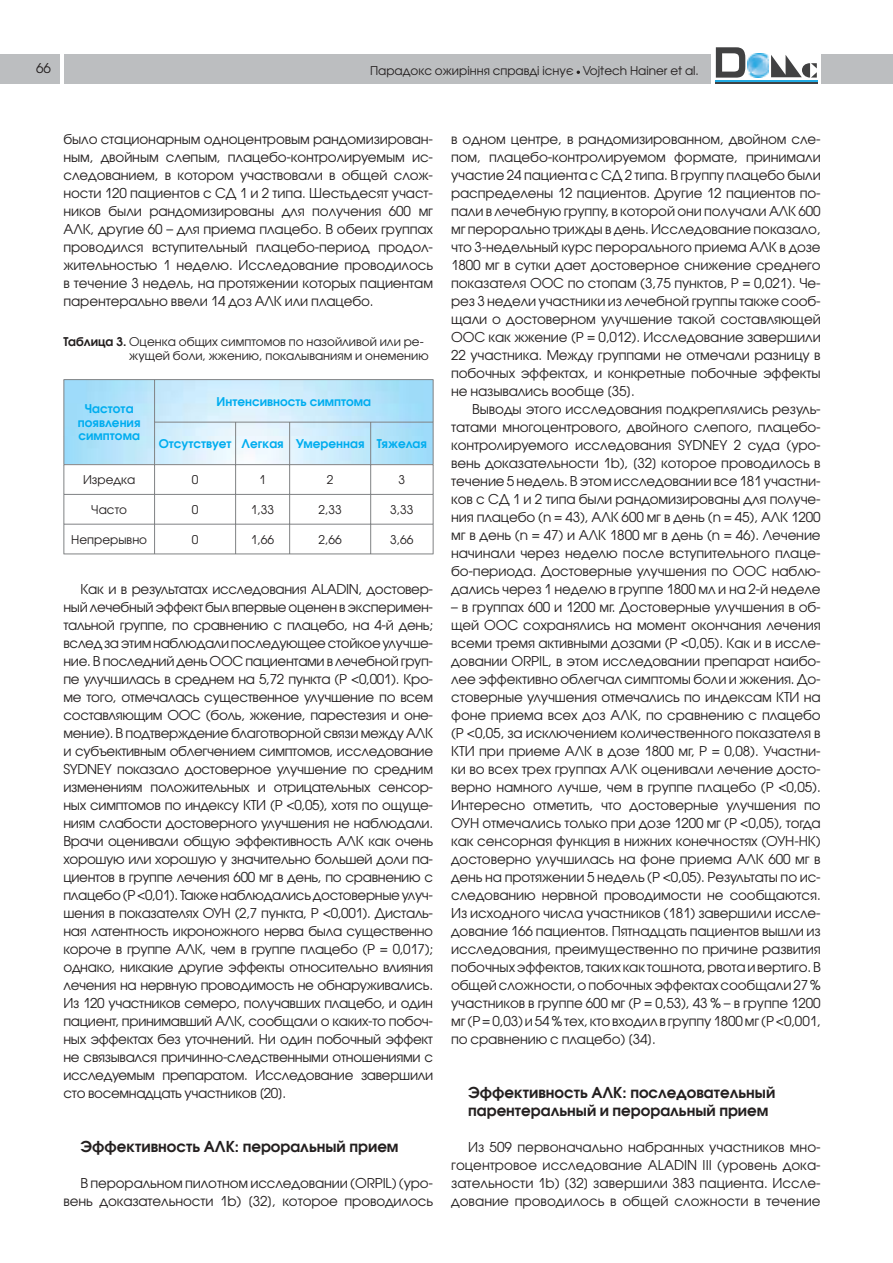
<style>
.page{position:relative;width:893px;height:1263px;background:#fff}
.page>*{position:absolute;margin:0;border:0;box-sizing:border-box;transform-origin:0 0}
.t1{font:600 15px/18px "Avant Garde Gothic C";color:#231f1f}
.t2{font:13.5px/18px "Avant Garde Gothic C";letter-spacing:-.01em;color:#231f1f;text-align:justify}
.t3{font:13.5px "Avant Garde Gothic C";color:#231f1f}
.t4{font:12px/14.4px "Avant Garde Gothic C";color:#231f1f}
.t5{font:600 12px/13.5px "Avant Garde Gothic C";color:#00adef;text-align:center}
.t6{font:12px "Avant Garde Gothic C";color:#231f1f}
.s1{font-weight:600}
</style>
<div class="page">
<div style="left:0;top:54px;width:60px;height:30px;background:#bcbec0"></div>
<div style="left:64px;top:54px;width:828px;height:30px;background:#bcbec0"></div>
<div style="left:711px;top:43px;width:110px;height:48px;background:#fff"></div>
<svg style="left:715px;top:47px;width:30px;height:31px"></svg>
<svg style="left:771px;top:55px;width:45px;height:23px"></svg>
<hr style="left:715px;top:80px;width:102px;height:2px;background:#22aae2">
<hr style="left:715px;top:83px;width:102px;height:1px;background:#414142">
<img style="left:747px;top:54px;width:21px;height:23px">
<img style="left:64px;top:380px;width:369px;height:84px">
<hr style="left:235px;top:423px;width:1px;height:41px;background:#808284">
<hr style="left:289px;top:423px;width:1px;height:41px;background:#808284">
<hr style="left:370px;top:423px;width:1px;height:41px;background:#808284">
<hr style="left:63px;top:494px;width:370px;height:1px;background:#808284">
<hr style="left:63px;top:524px;width:370px;height:1px;background:#808284">
<svg style="left:63px;top:465px;width:1px;height:89px"></svg>
<svg style="left:154px;top:465px;width:1px;height:89px"></svg>
<svg style="left:235px;top:465px;width:1px;height:89px"></svg>
<svg style="left:289px;top:465px;width:1px;height:89px"></svg>
<svg style="left:370px;top:465px;width:1px;height:89px"></svg>
<svg style="left:433px;top:465px;width:1px;height:89px"></svg>
<hr style="left:63px;top:554px;width:370px;height:1px;background:#808284">
<hr style="left:154px;top:379px;width:279px;height:1px;background:#808284">
<hr style="left:433px;top:380px;width:1px;height:42px;background:#808284">
<hr style="left:63px;top:379px;width:91px;height:1px;background:#808284">
<hr style="left:63px;top:380px;width:1px;height:42px;background:#808284">
<hr style="left:154px;top:380px;width:1px;height:42px;background:#808284">
<hr style="left:63px;top:422px;width:1px;height:42px;background:#808284">
<hr style="left:63px;top:464px;width:91px;height:1px;background:#808284">
<hr style="left:154px;top:422px;width:81px;height:1px;background:#808284">
<hr style="left:154px;top:423px;width:1px;height:41px;background:#808284">
<hr style="left:235px;top:422px;width:198px;height:1px;background:#808284">
<hr style="left:433px;top:423px;width:1px;height:41px;background:#808284">
<hr style="left:154px;top:464px;width:279px;height:1px;background:#808284">
<p class="t3" style="left:36px;top:63px;width:16px">66</p>
<p class="t6" style="left:370px;top:67px;width:330px">Парадокс ожиріння справді існує Vojtech Hainer et al.</p>
<p class="t2" style="left:63px;top:132px;width:371px">было стационарным одноцентровым рандомизирован&shy;ным, двойным слепым, плацебо-контролируемым ис&shy;следованием, в котором участвовали в общей слож&shy;ности 120 пациентов с СД 1 и 2 типа. Шестьдесят участ&shy;ников были рандомизированы для получения 600 мг АЛК, другие 60 – для приема плацебо. В обеих группах проводился вступительный плацебо-период продол&shy;жительностью 1 неделю. Исследование проводилось в течение 3 недель, на протяжении которых пациентам парентерально ввели 14 доз АЛК или плацебо.</p>
<p class="t4" style="left:129px;top:336px;width:301px;text-indent:-66px"><span class="s1">Таблица 3.</span> Оценка общих симптомов по назойливой или ре&shy;жущей боли, жжению, покалываниям и онемению</p>
<p class="t5" style="left:78px;top:404px;width:64px">Частота появления симптома</p>
<p class="t5" style="left:216px;top:396px;width:156px">Интенсивность симптома</p>
<p class="t5" style="left:159px;top:438px;width:270px">Отсутствует Легкая Умеренная Тяжелая</p>
<p class="t4" style="left:83px;top:474px;width:54px">Изредка</p>
<p class="t4" style="left:192px;top:474px;width:8px">0</p>
<p class="t4" style="left:259px;top:474px;width:8px">1</p>
<p class="t4" style="left:327px;top:474px;width:8px">2</p>
<p class="t4" style="left:398px;top:474px;width:8px">3</p>
<p class="t4" style="left:91px;top:504px;width:37px">Часто</p>
<p class="t4" style="left:192px;top:504px;width:8px">0</p>
<p class="t4" style="left:251px;top:504px;width:25px">1,33</p>
<p class="t4" style="left:318px;top:504px;width:25px">2,33</p>
<p class="t4" style="left:390px;top:504px;width:25px">3,33</p>
<p class="t4" style="left:71px;top:534px;width:77px">Непрерывно</p>
<p class="t4" style="left:192px;top:534px;width:8px">0</p>
<p class="t4" style="left:251px;top:534px;width:25px">1,66</p>
<p class="t4" style="left:318px;top:534px;width:25px">2,66</p>
<p class="t4" style="left:390px;top:534px;width:25px">3,66</p>
<p class="t2" style="left:63px;top:582px;width:371px;text-indent:17px">Как и в результатах исследования ALADIN, достовер&shy;ный лечебный эффект был впервые оценен в эксперимен&shy;тальной группе, по сравнению с плацебо, на 4-й день; вслед за этим наблюдали последующее стойкое улучше&shy;ние. В последний день ООС пациентами в лечебной груп&shy;пе улучшилась в среднем на 5,72 пункта (P &lt;0,001). Кро&shy;ме того, отмечалась существенное улучшение по всем составляющим ООС (боль, жжение, парестезия и оне&shy;мение). В подтверждение благотворной связи между АЛК и субъективным облегчением симптомов, исследование SYDNEY показало достоверное улучшение по средним изменениям положительных и отрицательных сенсор&shy;ных симптомов по индексу КТИ (P &lt;0,05), хотя по ощуще&shy;ниям слабости достоверного улучшения не наблюдали.<br>Врачи оценивали общую эффективность АЛК как очень хорошую или хорошую у значительно большей доли па&shy;циентов в группе лечения 600 мг в день, по сравнению с плацебо (Р &lt;0,01). Также наблюдались достоверные улуч&shy;шения в показателях ОУН (2,7 пункта, Р &lt;0,001). Дисталь&shy;ная латентность икроножного нерва была существенно короче в группе АЛК, чем в группе плацебо (Р = 0,017); однако, никакие другие эффекты относительно влияния лечения на нервную проводимость не обнаруживались.<br>Из 120 участников семеро, получавших плацебо, и один пациент, принимавший АЛК, сообщали о каких-то побоч&shy;ных эффектах без уточнений. Ни один побочный эффект не связывался причинно-следственными отношениями с исследуемым препаратом. Исследование завершили сто восемнадцать участников [20].</p>
<p class="t1" style="left:80px;top:1140px;width:319px">Эффективность АЛК: пероральный прием</p>
<p class="t2" style="left:63px;top:1176px;width:371px;text-align:right">В пероральном пилотном исследовании (ORPIL) (уро&shy;вень доказательности 1b) [32], которое проводилось</p>
<p class="t2" style="left:451px;top:132px;width:371px">в одном центре, в рандомизированном, двойном сле&shy;пом, плацебо-контролируемом формате, принимали участие 24 пациента с СД 2 типа. В группу плацебо были распределены 12 пациентов. Другие 12 пациентов по&shy;пали в лечебную группу, в которой они получали АЛК 600 мг перорально трижды в день. Исследование показало, что 3-недельный курс перорального приема АЛК в дозе 1800 мг в сутки дает достоверное снижение среднего показателя ООС по стопам (3,75 пунктов, Р = 0,021). Че&shy;рез 3 недели участники из лечебной группы также сооб&shy;щали о достоверном улучшение такой составляющей ООС как жжение (Р = 0,012). Исследование завершили 22 участника. Между группами не отмечали разницу в побочных эффектах, и конкретные побочные эффекты не назывались вообще [35].</p>
<p class="t2" style="left:451px;top:402px;width:371px;text-indent:21px">Выводы этого исследования подкреплялись резуль&shy;татами многоцентрового, двойного слепого, плацебо&shy;контролируемого исследования SYDNEY 2 суда (уро&shy;вень доказательности 1b), [32] которое проводилось в течение 5 недель. В этом исследовании все 181 участни&shy;ков с СД 1 и 2 типа были рандомизированы для получе&shy;ния плацебо (n = 43), АЛК 600 мг в день (n = 45), АЛК 1200 мг в день (n = 47) и АЛК 1800 мг в день (n = 46). Лечение начинали через неделю после вступительного плаце&shy;бо-периода. Достоверные улучшения по ООС наблю&shy;дались через 1 неделю в группе 1800 мл и на 2-й неделе</p>
<p class="t2" style="left:451px;top:600px;width:371px">– в группах 600 и 1200 мг. Достоверные улучшения в об&shy;щей ООС сохранялись на момент окончания лечения всеми тремя активными дозами (P &lt;0,05). Как и в иссле&shy;довании ORPIL, в этом исследовании препарат наибо&shy;лее эффективно облегчал симптомы боли и жжения. До&shy;стоверные улучшения отмечались по индексам КТИ на фоне приема всех доз АЛК, по сравнению с плацебо (P &lt;0,05, за исключением количественного показателя в КТИ при приеме АЛК в дозе 1800 мг, P = 0,08). Участни&shy;ки во всех трех группах АЛК оценивали лечение досто&shy;верно намного лучше, чем в группе плацебо (P &lt;0,05).<br>Интересно отметить, что достоверные улучшения по ОУН отмечались только при дозе 1200 мг (P &lt;0,05), тогда как сенсорная функция в нижних конечностях (ОУН-НК) достоверно улучшилась на фоне приема АЛК 600 мг в день на протяжении 5 недель (P &lt;0,05). Результаты по ис&shy;следованию нервной проводимости не сообщаются.<br>Из исходного числа участников (181) завершили иссле&shy;дование 166 пациентов. Пятнадцать пациентов вышли из исследования, преимущественно по причине развития побочных эффектов, таких как тошнота, рвота и вертиго. В общей сложности, о побочных эффектах сообщали 27 % участников в группе 600 мг (P = 0,53), 43 % – в группе 1200 мг (P = 0,03) и 54 % тех, кто входил в группу 1800 мг (P &lt;0,001, по сравнению с плацебо) [34].</p>
<p class="t1" style="left:468px;top:1086px;width:308px">Эффективность АЛК: последовательный парентеральный и пероральный прием</p>
<p class="t2" style="left:451px;top:1140px;width:371px;text-indent:17px">Из 509 первоначально набранных участников мно&shy;гоцентровое исследование ALADIN III (уровень дока&shy;зательности 1b) [32] завершили 383 пациента. Иссле&shy;дование проводилось в общей сложности в течение</p>
</div>
